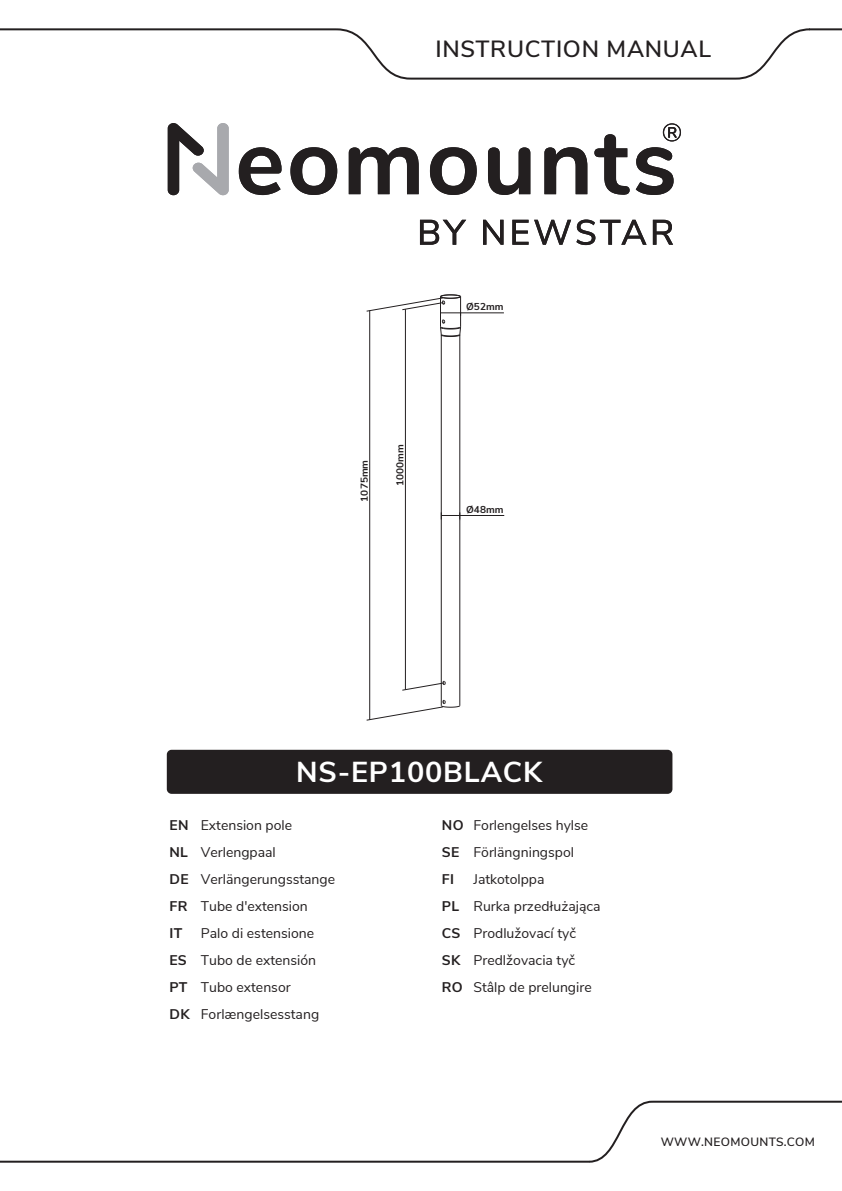
<style>
.page{position:relative;width:842px;height:1191px;background:#fff}
.page>*{position:absolute;margin:0;border:0;box-sizing:border-box;transform-origin:0 0}
.t1{font:700 28.8px "Nunito Sans";letter-spacing:.03em;color:#fff}
.t2{font:600 23.4px "Nunito Sans";letter-spacing:.03em;color:#231f20}
.t3{font:14px/27px "Nunito Sans";color:#231f20}
.t4{font:700 14px/27px "Nunito Sans";letter-spacing:.03em;color:#231f20}
.t5{font:600 12px "Nunito Sans";letter-spacing:.03em;color:#231f20}
.t6{font:700 10px "Nunito Sans";letter-spacing:.005em;color:#231f20}
</style>
<div class="page">
<svg style="left:0;top:1100px;width:842px;height:63px"></svg>
<svg style="left:0;top:28px;width:842px;height:52px"></svg>
<svg style="left:636px;top:147px;width:38px;height:48px"></svg>
<svg style="left:663px;top:123px;width:18px;height:18px"></svg>
<svg style="left:168px;top:123px;width:61px;height:72px"></svg>
<svg style="left:349px;top:147px;width:70px;height:47px"></svg>
<svg style="left:290px;top:147px;width:47px;height:48px"></svg>
<svg style="left:430px;top:147px;width:47px;height:48px"></svg>
<svg style="left:594px;top:134px;width:36px;height:61px"></svg>
<svg style="left:544px;top:147px;width:43px;height:47px"></svg>
<svg style="left:488px;top:147px;width:42px;height:48px"></svg>
<svg style="left:239px;top:147px;width:43px;height:48px"></svg>
<svg style="left:420px;top:219px;width:253px;height:26px"></svg>
<div style="left:168px;top:750px;width:504px;height:43px;background:#231f20;border-radius:4px"></div>
<div style="left:167px;top:750px;width:505px;height:44px;border:1px solid #231f20;border-radius:4px"></div>
<hr style="left:441px;top:335px;width:1px;height:370px;background:#231f20">
<hr style="left:459px;top:335px;width:1px;height:370px;background:#231f20">
<hr style="left:461px;top:312px;width:43px;height:1px;background:#231f20">
<svg style="left:441px;top:512px;width:19px;height:9px"></svg>
<hr style="left:460px;top:515px;width:44px;height:1px;background:#231f20">
<hr style="left:405px;top:309px;width:1px;height:380px;background:#231f20">
<svg style="left:402px;top:680px;width:44px;height:11px"></svg>
<hr style="left:369px;top:311px;width:1px;height:408px;background:#231f20">
<svg style="left:366px;top:699px;width:94px;height:22px"></svg>
<svg style="left:366px;top:294px;width:95px;height:43px"></svg>
<h2 class="t2" style="left:435px;top:32px;width:277px">INSTRUCTION MANUAL</h2>
<p class="t6" style="left:357px;top:501px;width:43px;rotate:-90deg">1075mm</p>
<p class="t6" style="left:393px;top:486px;width:43px;rotate:-90deg">1000mm</p>
<p class="t6" style="left:466px;top:299px;width:39px">Ø52mm</p>
<p class="t6" style="left:466px;top:502px;width:39px">Ø48mm</p>
<h1 class="t1" style="left:296px;top:750px;width:248px">NS-EP100BLACK</h1>
<p class="t4" style="left:169px;top:810px;width:21px">EN</p>
<p class="t4" style="left:169px;top:837px;width:20px">NL</p>
<p class="t4" style="left:169px;top:864px;width:21px">DE<br>FR</p>
<p class="t4" style="left:169px;top:918px;width:14px">IT</p>
<p class="t4" style="left:169px;top:945px;width:22px">ES<br>PT<br>DK</p>
<p class="t3" style="left:201px;top:810px;width:136px">Extension pole<br>Verlengpaal<br>Verlängerungsstange<br>Tube d'extension<br>Palo di estensione<br>Tubo de extensión<br>Tubo extensor<br>Forlængelsesstang</p>
<p class="t4" style="left:442px;top:810px;width:23px">NO<br>SE<br>FI<br>PL<br>CS<br>SK<br>RO</p>
<p class="t3" style="left:473px;top:810px;width:129px">Forlengelses hylse<br>Förlängningspol<br>Jatkotolppa<br>Rurka przedłużająca<br>Prodlužovací tyč<br>Predlžovacia tyč<br>Stâlp de prelungire</p>
<p class="t5" style="left:661px;top:1133px;width:156px">WWW.NEOMOUNTS.COM</p>
</div>
